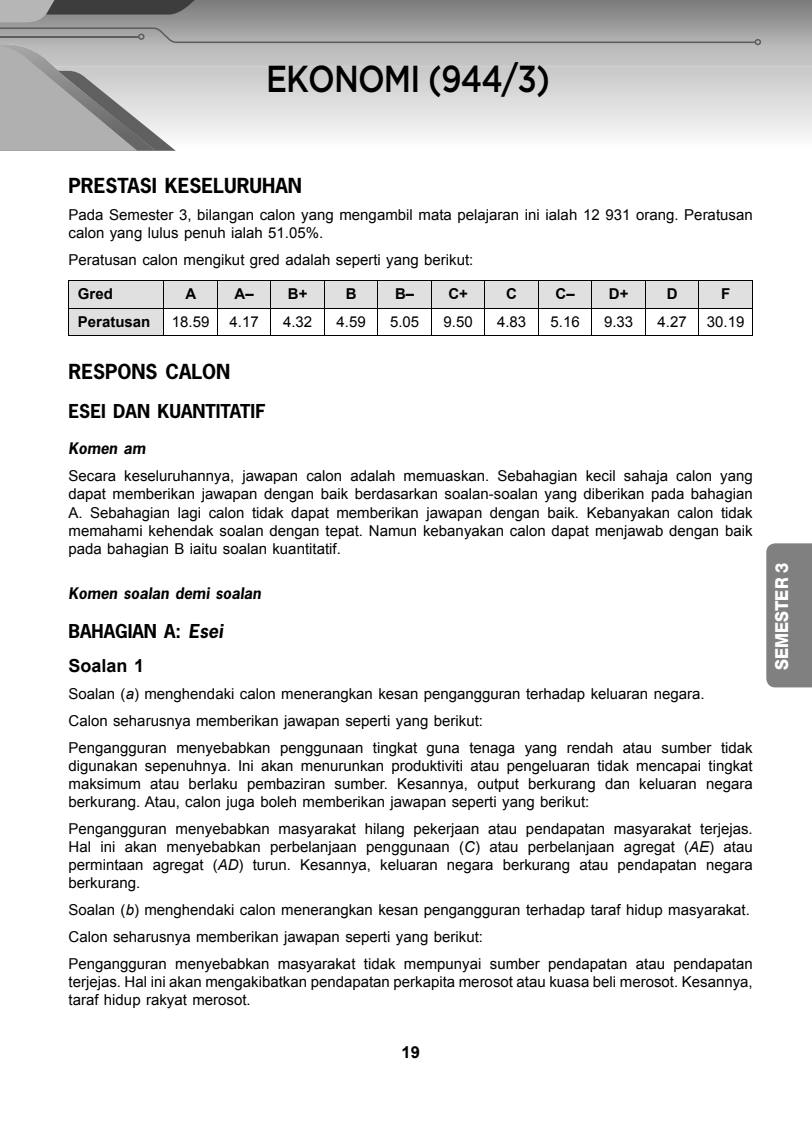
<style>
.page{position:relative;width:812px;height:1123px;background:#fff}
.page>*{position:absolute;margin:0;border:0;box-sizing:border-box;transform-origin:0 0}
.t1{font:500 37.5px "Gotham";letter-spacing:-.03em;color:#000;scale:.84 1}
.t2{font:700 19.5px "News Gothic Std";color:#000}
.t3{font:700 18px/34.5px "News Gothic Std";color:#000}
.t4{font:800 18px "Helvetica Neue LT Std";color:#fff;scale:.9 1}
.t5{font:700 16.5px "Arial";color:#000}
.t6{font:15px/18px "Arial";color:#000}
.t7{font:700 15px "Arial";color:#000}
.t8{font:italic 700 15px "News Gothic Std";color:#000}
.s1{font-family:"News Gothic Std";font-weight:700;font-style:italic}
.s2{font-style:italic}
.s3{font-family:"Arial"}
</style>
<div class="page">
<div style="left:766px;top:543px;width:46px;height:144px;background:#808080"></div>
<svg style="left:69px;top:281px;width:683px;height:54px;fill:#e0e0e0"></svg>
<hr style="left:68px;top:280px;width:684px;height:1px;background:#000">
<hr style="left:68px;top:308px;width:684px;height:1px;background:#000">
<hr style="left:68px;top:335px;width:684px;height:1px;background:#000">
<svg style="left:68px;top:281px;width:1px;height:54px"></svg>
<svg style="left:164px;top:281px;width:1px;height:54px"></svg>
<svg style="left:217px;top:281px;width:1px;height:54px"></svg>
<svg style="left:270px;top:281px;width:1px;height:54px"></svg>
<svg style="left:324px;top:281px;width:1px;height:54px"></svg>
<svg style="left:377px;top:281px;width:1px;height:54px"></svg>
<svg style="left:431px;top:281px;width:1px;height:54px"></svg>
<svg style="left:484px;top:281px;width:1px;height:54px"></svg>
<svg style="left:538px;top:281px;width:1px;height:54px"></svg>
<svg style="left:591px;top:281px;width:1px;height:54px"></svg>
<svg style="left:645px;top:281px;width:1px;height:54px"></svg>
<svg style="left:698px;top:281px;width:1px;height:54px"></svg>
<svg style="left:752px;top:281px;width:1px;height:54px"></svg>
<svg style="left:0;top:0;width:761px;height:151px"></svg>
<img style="left:0;top:44px;width:155px;height:107px">
<p class="t1" style="left:266px;top:62px;width:339px">EKONOMI (944/3)</p>
<p class="t2" style="left:68px;top:175px;width:235px">PRESTASI KESELURUHAN</p>
<p class="t6" style="left:68px;top:206px;width:685px">Pada Semester 3, bilangan calon yang mengambil mata pelajaran ini ialah 12 931 orang. Peratusan calon yang lulus penuh ialah 51.05%.</p>
<p class="t6" style="left:68px;top:251px;width:406px">Peratusan calon mengikut gred adalah seperti yang berikut:</p>
<p class="t7" style="left:78px;top:285px;width:37px">Gred</p>
<p class="t7" style="left:185px;top:285px;width:12px">A</p>
<p class="t7" style="left:235px;top:285px;width:21px">A–</p>
<p class="t7" style="left:288px;top:285px;width:21px">B+</p>
<p class="t7" style="left:346px;top:285px;width:12px">B</p>
<p class="t7" style="left:395px;top:285px;width:21px">B–</p>
<p class="t7" style="left:448px;top:285px;width:21px">C+</p>
<p class="t7" style="left:506px;top:285px;width:12px">C</p>
<p class="t7" style="left:555px;top:285px;width:21px">C–</p>
<p class="t7" style="left:609px;top:285px;width:21px">D+</p>
<p class="t7" style="left:666px;top:285px;width:12px">D</p>
<p class="t7" style="left:721px;top:285px;width:11px">F</p>
<p class="t7" style="left:78px;top:313px;width:74px">Peratusan</p>
<p class="t6" style="left:172px;top:312px;width:39px">18.59</p>
<p class="t6" style="left:230px;top:312px;width:31px">4.17</p>
<p class="t6" style="left:283px;top:312px;width:31px">4.32</p>
<p class="t6" style="left:336px;top:312px;width:31px">4.59</p>
<p class="t6" style="left:390px;top:312px;width:31px">5.05</p>
<p class="t6" style="left:443px;top:312px;width:31px">9.50</p>
<p class="t6" style="left:497px;top:312px;width:31px">4.83</p>
<p class="t6" style="left:550px;top:312px;width:31px">5.16</p>
<p class="t6" style="left:604px;top:312px;width:31px">9.33</p>
<p class="t6" style="left:657px;top:312px;width:31px">4.27</p>
<p class="t6" style="left:707px;top:312px;width:39px">30.19</p>
<p class="t2" style="left:68px;top:361px;width:163px">RESPONS CALON</p>
<p class="t3" style="left:68px;top:395px;width:198px">ESEI DAN KUANTITATIF</p>
<p class="t6" style="left:68px;top:436px;width:685px;line-height:27px"><span class="s1">Komen am<br></span>Secara keseluruhannya, jawapan calon adalah memuaskan. Sebahagian kecil sahaja calon yang</p>
<p class="t6" style="left:68px;top:485px;width:685px;text-align:justify">dapat memberikan jawapan dengan baik berdasarkan soalan-soalan yang diberikan pada bahagian A. Sebahagian lagi calon tidak dapat memberikan jawapan dengan baik. Kebanyakan calon tidak memahami kehendak soalan dengan tepat. Namun kebanyakan calon dapat menjawab dengan baik pada bahagian B iaitu soalan kuantitatif.</p>
<p class="t8" style="left:68px;top:584px;width:194px">Komen soalan demi soalan</p>
<p class="t3" style="left:68px;top:614px;width:156px">BAHAGIAN A: <span class="s2">Esei<br></span><span class="s3">Soalan 1</span></p>
<p class="t6" style="left:68px;top:680px;width:685px;line-height:27px">Soalan (<span class="s2">a</span>) menghendaki calon menerangkan kesan pengangguran terhadap keluaran negara.<br>Calon seharusnya memberikan jawapan seperti yang berikut:<br>Pengangguran menyebabkan penggunaan tingkat guna tenaga yang rendah atau sumber tidak</p>
<p class="t6" style="left:68px;top:757px;width:685px;text-align:justify">digunakan sepenuhnya. Ini akan menurunkan produktiviti atau pengeluaran tidak mencapai tingkat maksimum atau berlaku pembaziran sumber. Kesannya, output berkurang dan keluaran negara berkurang. Atau, calon juga boleh memberikan jawapan seperti yang berikut:</p>
<p class="t6" style="left:68px;top:820px;width:685px;text-align:justify">Pengangguran menyebabkan masyarakat hilang pekerjaan atau pendapatan masyarakat terjejas.<br>Hal ini akan menyebabkan perbelanjaan penggunaan (<span class="s2">C</span>) atau perbelanjaan agregat (<span class="s2">AE</span>) atau permintaan agregat (<span class="s2">AD</span>) turun. Kesannya, keluaran negara berkurang atau pendapatan negara berkurang.</p>
<p class="t6" style="left:68px;top:896px;width:685px;line-height:27px">Soalan (<span class="s2">b</span>) menghendaki calon menerangkan kesan pengangguran terhadap taraf hidup masyarakat.<br>Calon seharusnya memberikan jawapan seperti yang berikut:<br>Pengangguran menyebabkan masyarakat tidak mempunyai sumber pendapatan atau pendapatan</p>
<p class="t6" style="left:68px;top:973px;width:685px">terjejas. Hal ini akan mengakibatkan pendapatan perkapita merosot atau kuasa beli merosot. Kesannya, taraf hidup rakyat merosot.</p>
<p class="t5" style="left:401px;top:1043px;width:20px">19</p>
<p class="t4" style="left:771px;top:670px;width:121px;rotate:-90deg">SEMESTER 3</p>
</div>
